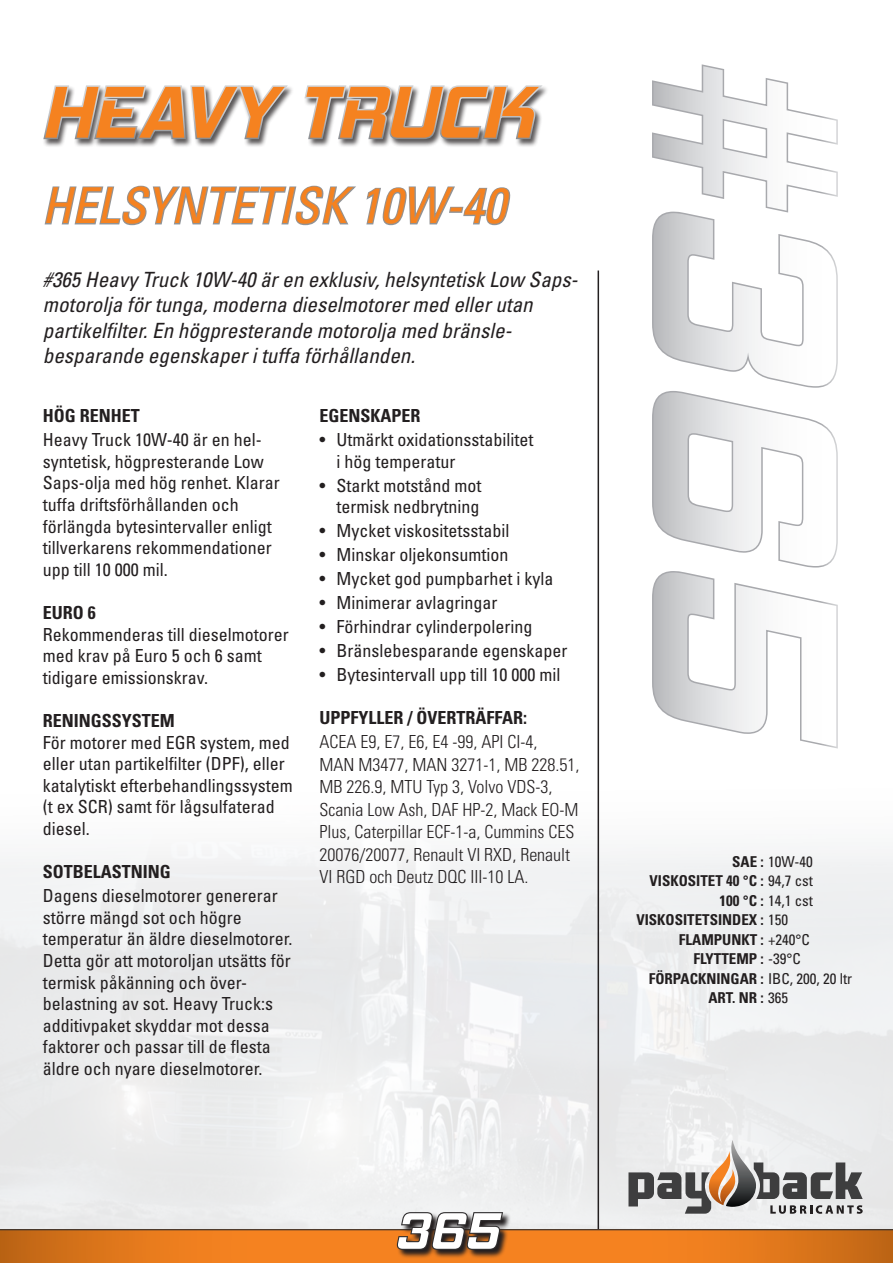
<style>
.page{position:relative;width:893px;height:1263px;background:#fff}
.page>*{position:absolute;margin:0;border:0;box-sizing:border-box;transform-origin:0 0}
.Art_Nr{font:italic 700 270px "Hemi Head Rg";color:#fff}
.t1{font:italic 700 75px "Hemi Head Rg";color:#f58220}
.t2{font:italic 700 52.5px "Hemi Head Rg";color:#fff}
.t3{font:italic condensed 49.5px "Univers LT Std";color:#f58220}
.Ingress{font:italic condensed 21px "Univers LT Std";color:#231f20}
.Brödtext{font:condensed 18px/21.6px "Univers LT Std";color:#231f20}
.Brödtext-2{font:300 condensed 18px/22.5px "Univers LT Std";color:#231f20}
.Brödtext-3{font:700 condensed 18px "Univers LT Std";color:#231f20}
.Fakta_VÄ{font:700 condensed 15px "Univers LT Std";color:#231f20}
.Fakta_VÄ-2{font:condensed 15px "Univers LT Std";color:#231f20}
.s1{font-weight:700}
.s2{font-weight:400}
</style>
<div class="page">
<hr style="left:598px;top:270px;width:1px;height:993px;background:#231f20">
<svg style="left:652px;top:64px;width:186px;height:685px"></svg>
<svg style="left:44px;top:185px;width:312px;height:41px"></svg>
<svg style="left:366px;top:186px;width:145px;height:40px"></svg>
<div style="left:42px;top:85px;width:507px;height:63px;background:#231f20;opacity:.75"></div>
<svg style="left:42px;top:85px;width:249px;height:57px"></svg>
<svg style="left:303px;top:85px;width:243px;height:56px"></svg>
<svg style="left:0;top:1140px;width:893px;height:123px"></svg>
<p class="t1" style="left:41px;top:67px;width:493px">HEAVY TRUCK</p>
<p class="t3" style="left:42px;top:174px;width:465px">HELSYNTETISK 10W-40</p>
<p class="Ingress" style="left:43px;top:266px;width:536px">#365 Heavy Truck 10W-40 är en exklusiv, helsyntetisk Low Saps-</p>
<p class="Ingress" style="left:43px;top:292px;width:491px">motorolja för tunga, moderna dieselmotorer med eller utan</p>
<p class="Ingress" style="left:43px;top:317px;width:470px">partikelfilter. En högpresterande motorolja med bränsle-</p>
<p class="Ingress" style="left:43px;top:342px;width:374px">besparande egenskaper i tuffa förhållanden.</p>
<p class="Brödtext-3" style="left:43px;top:405px;width:99px">HÖG RENHET</p>
<p class="Brödtext" style="left:43px;top:429px;width:221px">Heavy Truck 10W-40 är en hel-</p>
<p class="Brödtext" style="left:43px;top:450px;width:238px">syntetisk, högpresterande Low<br>Saps-olja med hög renhet. Klarar</p>
<p class="Brödtext" style="left:43px;top:494px;width:197px">tuffa driftsförhållanden och</p>
<p class="Brödtext" style="left:43px;top:515px;width:230px">förlängda bytesintervaller enligt</p>
<p class="Brödtext" style="left:43px;top:537px;width:230px">tillverkarens rekommendationer</p>
<p class="Brödtext" style="left:43px;top:558px;width:126px">upp till 10 000 mil.</p>
<p class="Brödtext-3" style="left:43px;top:602px;width:54px">EURO 6</p>
<p class="Brödtext" style="left:43px;top:623px;width:247px">Rekommenderas till dieselmotorer med krav på Euro 5 och 6 samt</p>
<p class="Brödtext" style="left:43px;top:666px;width:167px">tidigare emissionskrav.</p>
<p class="Brödtext-3" style="left:43px;top:710px;width:134px">RENINGSSYSTEM</p>
<p class="Brödtext" style="left:43px;top:731px;width:251px">För motorer med EGR system, med eller utan partikelfilter (DPF), eller katalytiskt efterbehandlingssystem (t ex SCR) samt för lågsulfaterad diesel.</p>
<p class="Brödtext-3" style="left:43px;top:861px;width:130px">SOTBELASTNING</p>
<p class="Brödtext" style="left:43px;top:885px;width:236px">Dagens dieselmotorer genererar större mängd sot och högre</p>
<p class="Brödtext" style="left:43px;top:928px;width:251px">temperatur än äldre dieselmotorer.<br>Detta gör att motoroljan utsätts för termisk påkänning och över&shy;belastning av sot. Heavy Truck:s</p>
<p class="Brödtext" style="left:43px;top:1014px;width:228px">additivpaket skyddar mot dessa</p>
<p class="Brödtext" style="left:43px;top:1036px;width:229px">faktorer och passar till de flesta äldre och nyare dieselmotorer.</p>
<p class="Brödtext-3" style="left:319px;top:405px;width:103px">EGENSKAPER</p>
<p class="Brödtext" style="left:336px;top:428px;width:198px;text-indent:-17px">• Utmärkt oxidationsstabilitet i hög temperatur</p>
<p class="Brödtext" style="left:319px;top:474px;width:163px;text-align:right">• Starkt motstånd mot termisk nedbrytning</p>
<p class="Brödtext" style="left:319px;top:520px;width:191px">• Mycket viskositetsstabil</p>
<p class="Brödtext" style="left:319px;top:544px;width:190px">• Minskar oljekonsumtion</p>
<p class="Brödtext" style="left:319px;top:568px;width:235px">• Mycket god pumpbarhet i kyla</p>
<p class="Brödtext" style="left:319px;top:592px;width:179px">• Minimerar avlagringar</p>
<p class="Brödtext" style="left:319px;top:616px;width:214px">• Förhindrar cylinderpolering</p>
<p class="Brödtext" style="left:319px;top:640px;width:249px">• Bränslebesparande egenskaper</p>
<p class="Brödtext" style="left:319px;top:664px;width:242px">• Bytesintervall upp till 10 000 mil</p>
<p class="Brödtext-3" style="left:319px;top:707px;width:209px">UPPFYLLER / ÖVERTRÄFFAR:</p>
<p class="Brödtext-2" style="left:319px;top:731px;width:219px">ACEA E9, E7, E6, E4 -99, API CI-4,</p>
<p class="Brödtext-2" style="left:319px;top:753px;width:261px">MAN M3477, MAN 3271-1, MB 228.51,</p>
<p class="Brödtext-2" style="left:319px;top:776px;width:235px">MB 226.9, MTU Typ 3, Volvo VDS-3,</p>
<p class="Brödtext-2" style="left:319px;top:798px;width:260px">Scania Low Ash, DAF HP-2, Mack EO-M<br>Plus, Caterpillar ECF-1-a, Cummins CES<br>20076/20077, Renault VI RXD, Renault</p>
<p class="Brödtext-2" style="left:319px;top:866px;width:210px">VI RGD och Deutz DQC III-10 LA.</p>
<p class="t2" style="left:395px;top:1199px;width:105px">365</p>
<p class="Art_Nr" style="left:908px;top:47px;width:701px;rotate:90deg">#365</p>
<p class="Fakta_VÄ-2" style="left:732px;top:852px;width:82px"><span class="s1">SAE :</span> 10W-40</p>
<p class="Fakta_VÄ" style="left:649px;top:872px;width:165px">VISKOSITET 40 °C : <span class="s2">94,7 cst</span></p>
<p class="Fakta_VÄ-2" style="left:720px;top:891px;width:95px"><span class="s1">100 °C :</span> 14,1 cst</p>
<p class="Fakta_VÄ" style="left:636px;top:911px;width:153px">VISKOSITETSINDEX : <span class="s2">150</span></p>
<p class="Fakta_VÄ" style="left:679px;top:930px;width:133px">FLAMPUNKT : <span class="s2">+240°C</span></p>
<p class="Fakta_VÄ" style="left:693px;top:950px;width:109px">FLYTTEMP : <span class="s2">-39°C</span></p>
<p class="Fakta_VÄ" style="left:649px;top:969px;width:205px">FÖRPACKNINGAR : <span class="s2">IBC, 200, 20 ltr</span></p>
<p class="Fakta_VÄ" style="left:708px;top:989px;width:81px">ART. NR : <span class="s2">365</span></p>
</div>
